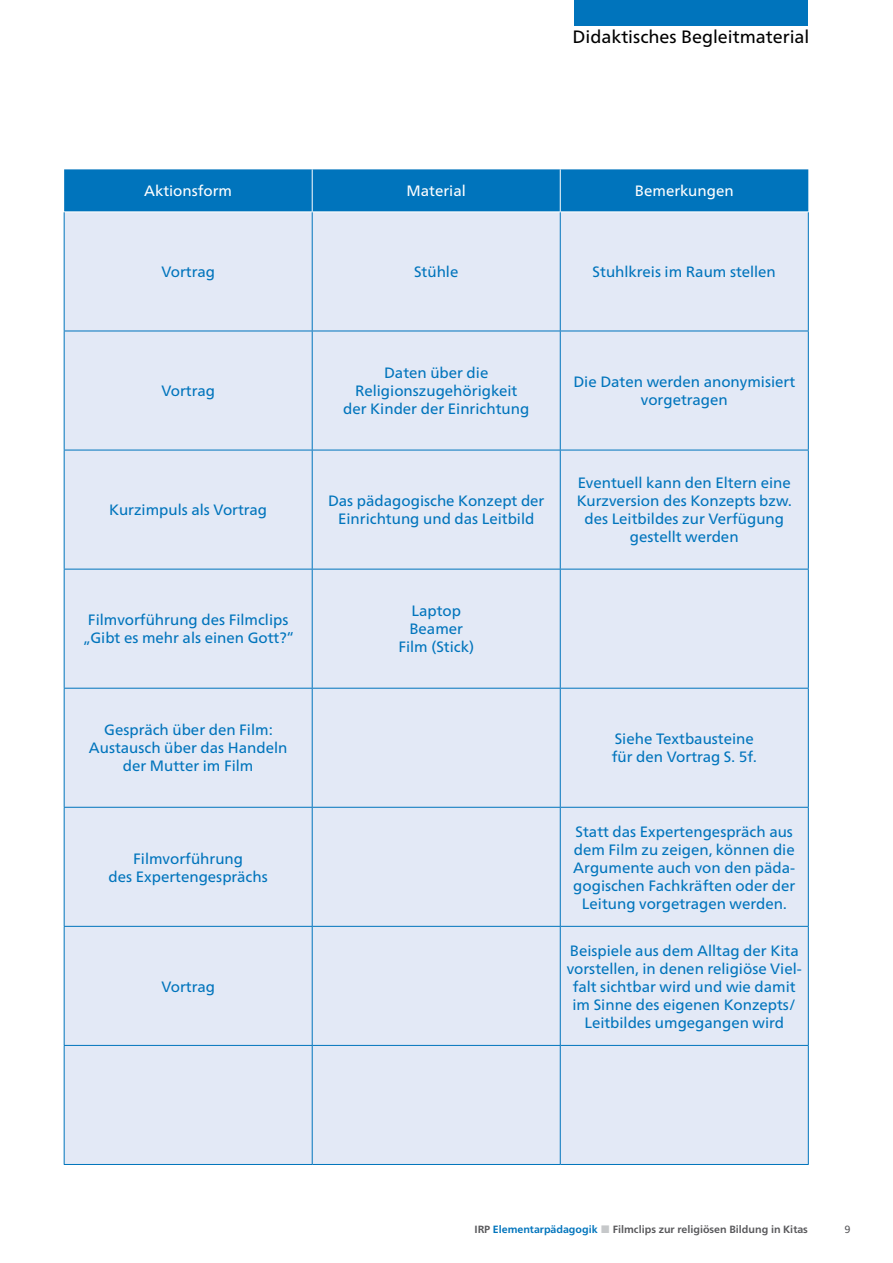
<style>
.page{position:relative;width:893px;height:1263px;background:#fff}
.page>*{position:absolute;margin:0;border:0;box-sizing:border-box;transform-origin:0 0}
.t1{font:17.85px "Frutiger Neue LT Pro";color:#000}
.t2{font:15px/18px "Frutiger Neue LT Pro";color:#0074bc;text-align:center}
.t3{font:15px "Frutiger Neue LT Pro";color:#fff}
.t4{font:700 10.5px "Frutiger Neue LT Pro";color:#58585b}
.t5{font:10.5px "Frutiger Neue LT Pro";color:#58585b}
.s1{color:#0074bc}
.s2{color:#c6c8ca}
</style>
<div class="page">
<div style="left:574px;top:0;width:234px;height:26px;background:#0074bc"></div>
<div style="left:64px;top:169px;width:744px;height:43px;background:#0074bc"></div>
<div style="left:65px;top:213px;width:743px;height:951px;background:#e3e9f6"></div>
<hr style="left:312px;top:169px;width:1px;height:43px;background:#fff">
<hr style="left:560px;top:169px;width:1px;height:43px;background:#fff">
<hr style="left:64px;top:212px;width:1px;height:119px;background:#0074bc">
<hr style="left:312px;top:212px;width:1px;height:119px;background:#0074bc">
<hr style="left:560px;top:212px;width:1px;height:119px;background:#0074bc">
<hr style="left:808px;top:212px;width:1px;height:119px;background:#0074bc">
<hr style="left:64px;top:331px;width:248px;height:1px;background:#0074bc">
<hr style="left:64px;top:331px;width:1px;height:119px;background:#0074bc">
<hr style="left:312px;top:331px;width:248px;height:1px;background:#0074bc">
<hr style="left:312px;top:331px;width:1px;height:119px;background:#0074bc">
<hr style="left:560px;top:331px;width:249px;height:1px;background:#0074bc">
<hr style="left:560px;top:331px;width:1px;height:119px;background:#0074bc">
<hr style="left:808px;top:331px;width:1px;height:119px;background:#0074bc">
<hr style="left:64px;top:450px;width:248px;height:1px;background:#0074bc">
<hr style="left:64px;top:450px;width:1px;height:119px;background:#0074bc">
<hr style="left:312px;top:450px;width:248px;height:1px;background:#0074bc">
<hr style="left:312px;top:450px;width:1px;height:119px;background:#0074bc">
<hr style="left:560px;top:450px;width:249px;height:1px;background:#0074bc">
<hr style="left:560px;top:450px;width:1px;height:119px;background:#0074bc">
<hr style="left:808px;top:450px;width:1px;height:119px;background:#0074bc">
<hr style="left:64px;top:569px;width:248px;height:1px;background:#0074bc">
<hr style="left:64px;top:569px;width:1px;height:119px;background:#0074bc">
<hr style="left:312px;top:569px;width:248px;height:1px;background:#0074bc">
<hr style="left:312px;top:569px;width:1px;height:119px;background:#0074bc">
<hr style="left:560px;top:569px;width:249px;height:1px;background:#0074bc">
<hr style="left:560px;top:569px;width:1px;height:119px;background:#0074bc">
<hr style="left:808px;top:569px;width:1px;height:119px;background:#0074bc">
<hr style="left:64px;top:688px;width:248px;height:1px;background:#0074bc">
<hr style="left:64px;top:688px;width:1px;height:119px;background:#0074bc">
<hr style="left:312px;top:688px;width:248px;height:1px;background:#0074bc">
<hr style="left:312px;top:688px;width:1px;height:119px;background:#0074bc">
<hr style="left:560px;top:688px;width:249px;height:1px;background:#0074bc">
<hr style="left:560px;top:688px;width:1px;height:119px;background:#0074bc">
<hr style="left:808px;top:688px;width:1px;height:119px;background:#0074bc">
<hr style="left:64px;top:807px;width:248px;height:1px;background:#0074bc">
<hr style="left:64px;top:808px;width:1px;height:118px;background:#0074bc">
<hr style="left:312px;top:807px;width:248px;height:1px;background:#0074bc">
<hr style="left:312px;top:808px;width:1px;height:118px;background:#0074bc">
<hr style="left:560px;top:807px;width:249px;height:1px;background:#0074bc">
<hr style="left:560px;top:808px;width:1px;height:118px;background:#0074bc">
<hr style="left:808px;top:808px;width:1px;height:118px;background:#0074bc">
<hr style="left:64px;top:926px;width:248px;height:1px;background:#0074bc">
<hr style="left:64px;top:927px;width:1px;height:118px;background:#0074bc">
<hr style="left:312px;top:926px;width:248px;height:1px;background:#0074bc">
<hr style="left:312px;top:927px;width:1px;height:118px;background:#0074bc">
<hr style="left:560px;top:926px;width:249px;height:1px;background:#0074bc">
<hr style="left:560px;top:927px;width:1px;height:118px;background:#0074bc">
<hr style="left:808px;top:927px;width:1px;height:118px;background:#0074bc">
<hr style="left:64px;top:1045px;width:248px;height:1px;background:#0074bc">
<hr style="left:64px;top:1046px;width:1px;height:118px;background:#0074bc">
<hr style="left:312px;top:1045px;width:248px;height:1px;background:#0074bc">
<hr style="left:312px;top:1046px;width:1px;height:118px;background:#0074bc">
<hr style="left:560px;top:1045px;width:249px;height:1px;background:#0074bc">
<hr style="left:560px;top:1046px;width:1px;height:118px;background:#0074bc">
<hr style="left:808px;top:1046px;width:1px;height:118px;background:#0074bc">
<hr style="left:64px;top:1164px;width:248px;height:1px;background:#0074bc">
<hr style="left:312px;top:1164px;width:248px;height:1px;background:#0074bc">
<hr style="left:560px;top:1164px;width:249px;height:1px;background:#0074bc">
<p class="t1" style="left:573px;top:25px;width:238px">Didaktisches Begleitmaterial</p>
<p class="t3" style="left:144px;top:182px;width:89px">Aktionsform</p>
<p class="t3" style="left:407px;top:182px;width:61px">Material</p>
<p class="t3" style="left:635px;top:182px;width:100px">Bemerkungen</p>
<p class="t2" style="left:161px;top:263px;width:55px">Vortrag</p>
<p class="t2" style="left:414px;top:263px;width:46px">Stühle</p>
<p class="t2" style="left:593px;top:263px;width:185px">Stuhlkreis im Raum stellen</p>
<p class="t2" style="left:161px;top:382px;width:55px">Vortrag</p>
<p class="t2" style="left:343px;top:364px;width:188px">Daten über die<br>Religionszugehörigkeit der Kinder der Einrichtung</p>
<p class="t2" style="left:573px;top:373px;width:223px">Die Daten werden anonymisiert vorgetragen</p>
<p class="t2" style="left:109px;top:501px;width:159px">Kurzimpuls als Vortrag</p>
<p class="t2" style="left:328px;top:492px;width:218px">Das pädagogische Konzept der<br>Einrichtung und das Leitbild</p>
<p class="t2" style="left:83px;top:611px;width:212px">Filmvorführung des Filmclips „Gibt es mehr als einen Gott?“</p>
<p class="t2" style="left:398px;top:602px;width:77px">Laptop<br>Beamer<br>Film (Stick)</p>
<p class="t2" style="left:577px;top:474px;width:216px">Eventuell kann den Eltern eine<br>Kurzversion des Konzepts bzw. des Leitbildes zur Verfügung gestellt werden</p>
<p class="t2" style="left:89px;top:721px;width:200px">Gespräch über den Film:<br>Austausch über das Handeln der Mutter im Film</p>
<p class="t2" style="left:612px;top:730px;width:147px;text-align:left">Siehe Textbausteine für den Vortrag S. 5f.</p>
<p class="t2" style="left:109px;top:849px;width:161px">Filmvorführung<br>des Expertengesprächs</p>
<p class="t2" style="left:161px;top:977px;width:55px">Vortrag</p>
<p class="t2" style="left:573px;top:822px;width:224px">Statt das Expertengespräch aus dem Film zu zeigen, können die<br>Argumente auch von den päda&shy;gogischen Fachkräften oder der<br>Leitung vorgetragen werden.</p>
<p class="t2" style="left:567px;top:941px;width:237px">Beispiele aus dem Alltag der Kita vorstellen, in denen religiöse Viel&shy;falt sichtbar wird und wie damit im Sinne des eigenen Konzepts/<br>Leitbildes umgegangen wird</p>
<p class="t4" style="left:474px;top:1223px;width:335px">IRP <span class="s1">Elementarpädagogik</span> <span class="s2">■</span> Filmclips zur religiösen Bildung in Kitas</p>
<p class="t5" style="left:844px;top:1223px;width:8px">9</p>
</div>
